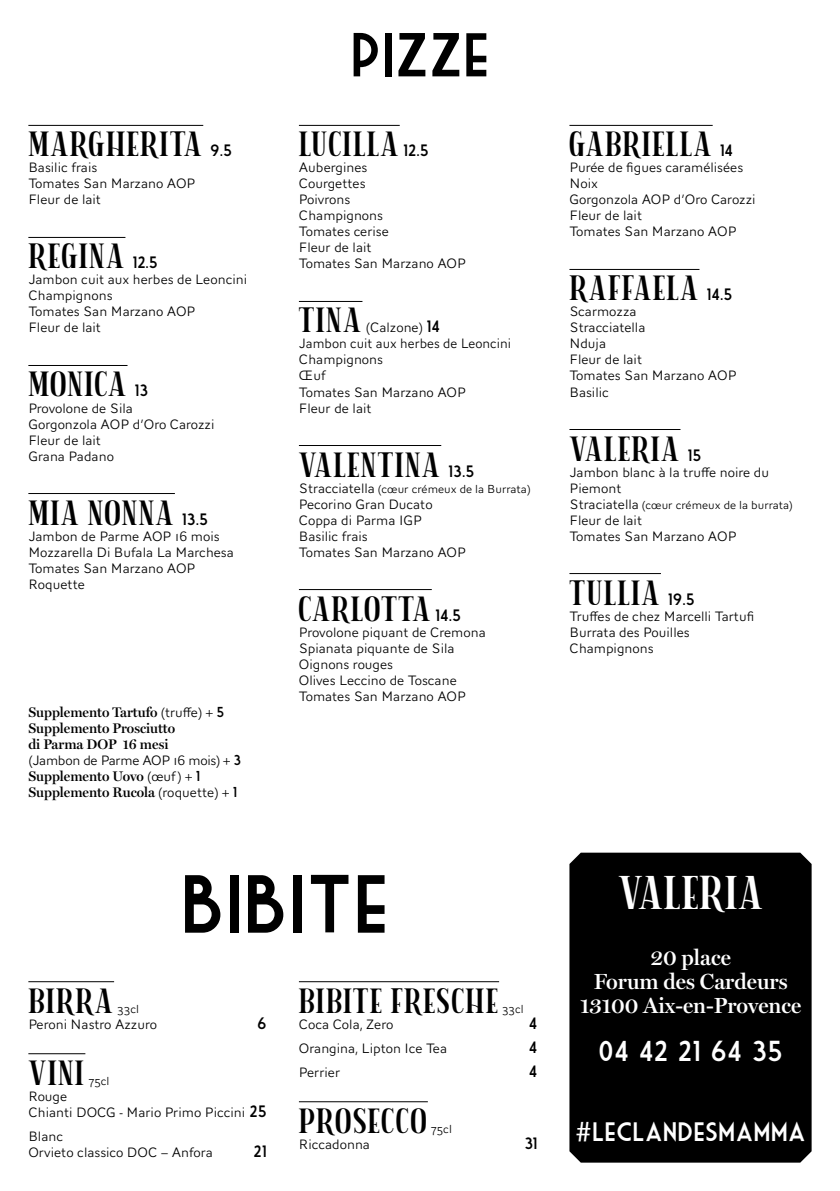
<style>
.page{position:relative;width:840px;height:1191px;background:#fff}
.page>*{position:absolute;margin:0;border:0;box-sizing:border-box;transform-origin:0 0}
.t1{font:80px "Market Deco";color:#000}
.t2{font:60px "Market Deco";color:#000}
.t3{font:46px "Gt Herina";letter-spacing:.025em;color:#fff}
.t4{font:34px "Gt Herina";letter-spacing:.04em;color:#000}
.t5{font:28px "Market Deco";color:#fff}
.t6{font:26px "Market Deco";color:#fff}
.t7{font:600 22px/24px "Miller Display";color:#fff;text-align:center}
.t8{font:16px "Market Deco";color:#000}
.t9{font:300 14px/16px "AW Conqueror Sans";color:#000}
.t10{font:600 14px/16px "Miller Display";color:#000}
.t11{font:300 14px "AW Conqueror Sans";letter-spacing:-.02em;color:#000}
.t12{font:300 12px "AW Conqueror Sans";color:#000}
.s1{font-family:"AW Conqueror Sans";font-weight:300}
.s2{font-family:"Market Deco";font-weight:400}
.s3{font-family:"Miller Display";font-weight:600}
.s4{font-family:"Market Deco";font-size:16px}
.s5{font-family:"Market Deco";font-weight:400;font-size:16px}
.s6{font-size:14px}
</style>
<div class="page">
<hr style="left:28px;top:981px;width:86px;height:1px;background:#000">
<hr style="left:299px;top:981px;width:200px;height:1px;background:#000">
<hr style="left:28px;top:1053px;width:57px;height:1px;background:#000">
<hr style="left:299px;top:1101px;width:128px;height:1px;background:#000">
<div style="left:569px;top:852px;width:242px;height:310px;background:#000"></div>
<hr style="left:28px;top:125px;width:175px;height:1px;background:#000">
<hr style="left:28px;top:237px;width:97px;height:1px;background:#000">
<hr style="left:28px;top:365px;width:99px;height:1px;background:#000">
<hr style="left:28px;top:493px;width:147px;height:1px;background:#000">
<hr style="left:299px;top:125px;width:100px;height:1px;background:#000">
<hr style="left:299px;top:301px;width:63px;height:1px;background:#000">
<hr style="left:299px;top:445px;width:142px;height:1px;background:#000">
<hr style="left:299px;top:589px;width:132px;height:1px;background:#000">
<hr style="left:569px;top:125px;width:143px;height:1px;background:#000">
<hr style="left:569px;top:269px;width:130px;height:1px;background:#000">
<hr style="left:569px;top:429px;width:111px;height:1px;background:#000">
<hr style="left:569px;top:573px;width:91px;height:1px;background:#000">
<h3 class="t4" style="left:28px;top:117px;width:175px">MARGHERITA</h3>
<p class="t8" style="left:210px;top:142px;width:23px">9.5</p>
<p class="t9" style="left:28px;top:160px;width:169px">Basilic frais<br>Tomates San Marzano AOP<br>Fleur de lait</p>
<h3 class="t4" style="left:28px;top:229px;width:97px">REGINA</h3>
<p class="t8" style="left:132px;top:254px;width:27px">12.5</p>
<p class="t9" style="left:28px;top:272px;width:220px">Jambon cuit aux herbes de Leoncini<br>Champignons<br>Tomates San Marzano AOP<br>Fleur de lait</p>
<h3 class="t4" style="left:28px;top:357px;width:99px">MONICA</h3>
<p class="t8" style="left:134px;top:382px;width:15px">13</p>
<p class="t9" style="left:28px;top:400px;width:187px">Provolone de Sila<br>Gorgonzola AOP d’Oro Carozzi<br>Fleur de lait<br>Grana Padano</p>
<h3 class="t4" style="left:28px;top:485px;width:147px">MIA NONNA</h3>
<p class="t8" style="left:182px;top:510px;width:28px">13.5</p>
<p class="t9" style="left:28px;top:528px;width:207px">Jambon de Parme AOP 16 mois<br>Mozzarella Di Bufala La Marchesa<br>Tomates San Marzano AOP<br>Roquette</p>
<p class="t10" style="left:28px;top:704px;width:197px">Supplemento Tartufo <span class="s1">(truffe)</span> + <span class="s2">5<br></span>Supplemento Prosciutto<br>di Parma DOP 16 mesi</p>
<p class="t11" style="left:28px;top:748px;width:214px">(Jambon de Parme AOP 16 mois) <span class="s3">+</span> <span class="s2">3</span></p>
<p class="t10" style="left:28px;top:768px;width:210px">Supplemento Uovo <span class="s1">(œuf)</span> + <span class="s2">1<br></span>Supplemento Rucola <span class="s1">(roquette)</span> + <span class="s2">1</span></p>
<h2 class="t2" style="left:350px;top:22px;width:141px">PIZZE</h2>
<h3 class="t4" style="left:299px;top:117px;width:131px">LUCILLA <span class="s4">12.5</span></h3>
<p class="t9" style="left:299px;top:160px;width:169px">Aubergines<br>Courgettes<br>Poivrons<br>Champignons<br>Tomates cerise<br>Fleur de lait<br>Tomates San Marzano AOP</p>
<h3 class="t4" style="left:299px;top:293px;width:64px">TINA</h3>
<p class="t9" style="left:299px;top:320px;width:214px;text-indent:67px">(Calzone) <span class="s5">14<br></span>Jambon cuit aux herbes de Leoncini<br>Champignons<br>Œuf<br>Tomates San Marzano AOP<br>Fleur de lait</p>
<h3 class="t4" style="left:299px;top:437px;width:142px">VALENTINA</h3>
<p class="t8" style="left:448px;top:462px;width:28px">13.5</p>
<p class="t12" style="left:299px;top:478px;width:233px"><span class="s6">Stracciatella</span> (cœur crémeux de la Burrata)</p>
<p class="t9" style="left:299px;top:496px;width:169px">Pecorino Gran Ducato<br>Coppa di Parma IGP<br>Basilic frais<br>Tomates San Marzano AOP</p>
<h3 class="t4" style="left:299px;top:581px;width:164px">CARLOTTA <span class="s4">14.5</span></h3>
<p class="t9" style="left:299px;top:624px;width:188px">Provolone piquant de Cremona<br>Spianata piquante de Sila<br>Oignons rouges<br>Olives Leccino de Toscane<br>Tomates San Marzano AOP</p>
<h1 class="t1" style="left:180px;top:859px;width:210px">BIBITE</h1>
<h3 class="t4" style="left:28px;top:973px;width:86px">BIRRA</h3>
<p class="t12" style="left:117px;top:998px;width:24px">33cl</p>
<p class="t9" style="left:28px;top:1016px;width:130px">Peroni Nastro Azzuro</p>
<p class="t8" style="left:257px;top:1014px;width:11px">6</p>
<h3 class="t4" style="left:299px;top:973px;width:200px">BIBITE FRESCHE</h3>
<p class="t12" style="left:502px;top:998px;width:23px">33cl</p>
<p class="t9" style="left:299px;top:1016px;width:96px">Coca Cola, Zero</p>
<p class="t8" style="left:528px;top:1014px;width:10px">4</p>
<p class="t9" style="left:299px;top:1040px;width:150px">Orangina, Lipton Ice Tea</p>
<p class="t8" style="left:528px;top:1038px;width:10px">4</p>
<h3 class="t4" style="left:28px;top:1045px;width:57px">VINI</h3>
<p class="t9" style="left:299px;top:1064px;width:43px">Perrier</p>
<p class="t8" style="left:528px;top:1062px;width:10px">4</p>
<p class="t12" style="left:88px;top:1070px;width:23px">75cl</p>
<p class="t9" style="left:28px;top:1088px;width:240px">Rouge<br>Chianti DOCG - Mario Primo Piccini <span class="s5">25</span></p>
<p class="t9" style="left:28px;top:1128px;width:186px">Blanc<br>Orvieto classico DOC – Anfora</p>
<h3 class="t4" style="left:299px;top:1093px;width:129px">PROSECCO</h3>
<p class="t12" style="left:430px;top:1118px;width:23px">75cl</p>
<p class="t9" style="left:299px;top:1136px;width:73px">Riccadonna</p>
<p class="t8" style="left:524px;top:1134px;width:14px">31</p>
<p class="t8" style="left:253px;top:1142px;width:15px">21</p>
<h3 class="t4" style="left:569px;top:117px;width:143px">GABRIELLA</h3>
<p class="t8" style="left:719px;top:142px;width:15px">14</p>
<p class="t9" style="left:569px;top:160px;width:187px">Purée de figues caramélisées<br>Noix<br>Gorgonzola AOP d’Oro Carozzi<br>Fleur de lait<br>Tomates San Marzano AOP</p>
<h3 class="t4" style="left:569px;top:261px;width:130px">RAFFAELA</h3>
<p class="t8" style="left:706px;top:286px;width:27px">14.5</p>
<p class="t9" style="left:569px;top:304px;width:169px">Scarmozza<br>Stracciatella<br>Nduja<br>Fleur de lait<br>Tomates San Marzano AOP<br>Basilic</p>
<h3 class="t4" style="left:569px;top:421px;width:111px">VALERIA</h3>
<p class="t8" style="left:687px;top:446px;width:15px">15</p>
<p class="t9" style="left:569px;top:464px;width:201px">Jambon blanc à la truffe noire du<br>Piemont</p>
<p class="t12" style="left:569px;top:494px;width:225px"><span class="s6">Straciatella</span> (cœur crémeux de la burrata)</p>
<p class="t9" style="left:569px;top:512px;width:169px">Fleur de lait<br>Tomates San Marzano AOP</p>
<h3 class="t4" style="left:569px;top:565px;width:92px">TULLIA</h3>
<p class="t8" style="left:667px;top:590px;width:28px">19.5</p>
<p class="t9" style="left:569px;top:608px;width:186px">Truffes de chez Marcelli Tartufi<br>Burrata des Pouilles<br>Champignons</p>
<h3 class="t3" style="left:618px;top:855px;width:146px">VALERIA</h3>
<h3 class="t7" style="left:579px;top:945px;width:222px">20 place<br>Forum des Cardeurs<br>13100 Aix-en-Provence</h3>
<h3 class="t5" style="left:598px;top:1035px;width:186px">04 42 21 64 35</h3>
<h3 class="t6" style="left:575px;top:1117px;width:232px">#LECLANDESMAMMA</h3>
</div>
